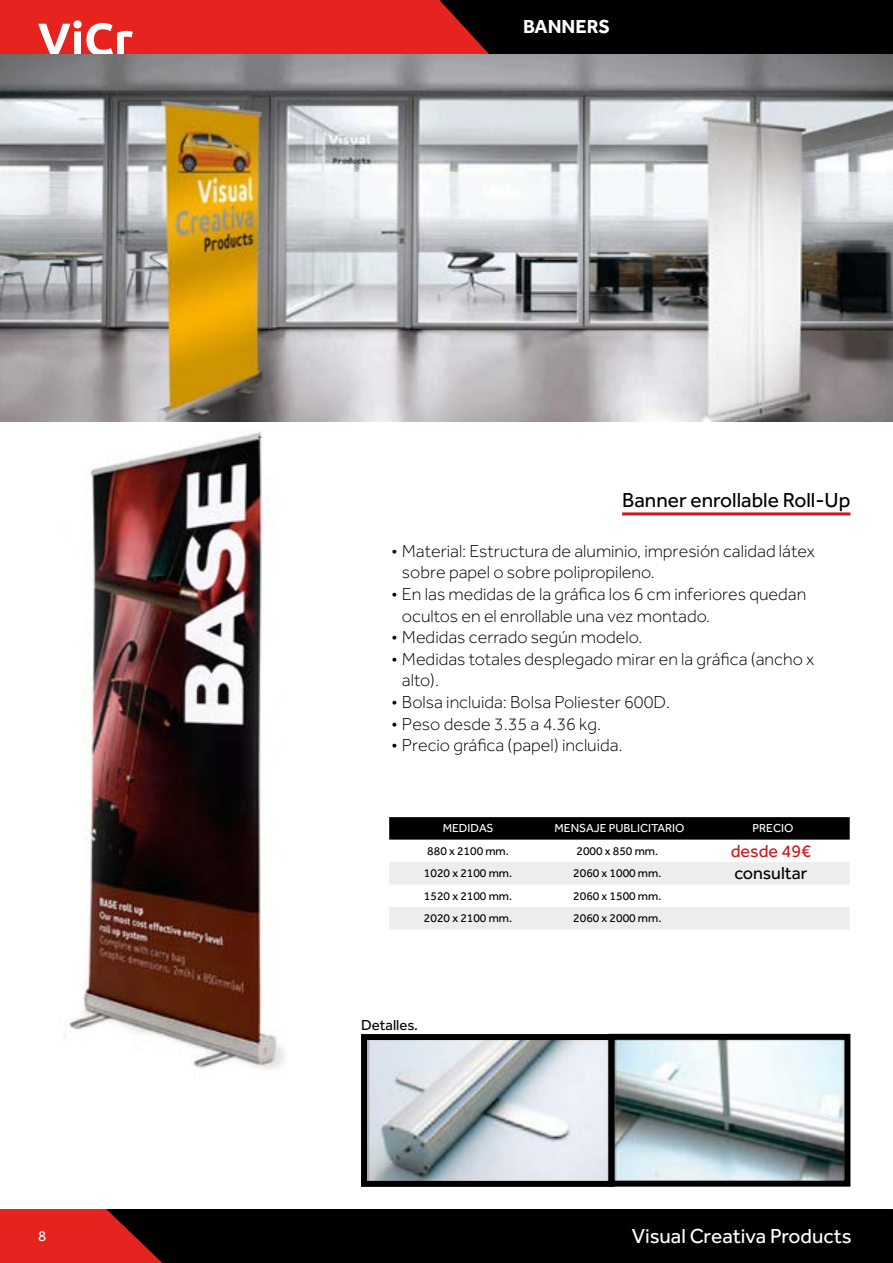
<style>
.page{position:relative;width:893px;height:1263px;background:#fff}
.page>*{position:absolute;margin:0;border:0;box-sizing:border-box;transform-origin:0 0}
.t1{font:21px "Effra";color:#000}
.t2{font:21px "Effra";color:#fff}
.t3{font:700 19.5px "Effra";color:#fff}
.t4{font:300 18px/21.6px "Effra";color:#000}
.t5{font:18px "Effra";color:#000}
.t6{font:18px "Effra";color:#cd171a}
.t7{font:15px "Effra";color:#000}
.t8{font:15px "Effra";color:#fff}
.t9{font:12px "Effra";color:#000}
.t10{font:12px "Effra";color:#fff}
</style>
<div class="page">
<div style="left:0;top:0;width:893px;height:54px;background:#000"></div>
<svg style="left:0;top:1209px;width:893px;height:54px;background:#220504"></svg>
<svg style="left:0;top:0;width:489px;height:54px;background:#db2b28"></svg>
<img style="left:0;top:54px;width:893px;height:367px">
<img style="left:368px;top:1041px;width:475px;height:139px">
<div style="left:361px;top:1034px;width:253px;height:153px;border:6px solid #000"></div>
<div style="left:609px;top:1034px;width:241px;height:152px;border:6px solid #000"></div>
<svg style="left:389px;top:817px;width:461px;height:23px;background:#060606"></svg>
<svg style="left:389px;top:862px;width:461px;height:67px"></svg>
<img style="left:64px;top:431px;width:221px;height:638px">
<hr style="left:622px;top:512px;width:228px;height:3px;background:#cd171a">
<p class="t3" style="left:523px;top:14px;width:88px">BANNERS</p>
<p class="t1" style="left:622px;top:487px;width:230px">Banner enrollable Roll-Up</p>
<p class="t4" style="left:402px;top:540px;width:415px;text-indent:-10px">• Material: Estructura de aluminio, impresión calidad látex sobre papel o sobre polipropileno.</p>
<p class="t4" style="left:402px;top:583px;width:406px;text-indent:-10px">• En las medidas de la gráfica los 6 cm inferiores quedan ocultos en el enrollable una vez montado.</p>
<p class="t4" style="left:392px;top:626px;width:252px">• Medidas cerrado según modelo.</p>
<p class="t4" style="left:402px;top:648px;width:414px;text-indent:-10px">• Medidas totales desplegado mirar en la gráfica (ancho x alto).</p>
<p class="t4" style="left:392px;top:691px;width:280px">• Bolsa incluida: Bolsa Poliester 600D.</p>
<p class="t4" style="left:392px;top:713px;width:211px">• Peso desde 3.35 a 4.36 kg.</p>
<p class="t4" style="left:392px;top:734px;width:233px">• Precio gráfica (papel) incluida.</p>
<p class="t10" style="left:443px;top:821px;width:52px">MEDIDAS</p>
<p class="t10" style="left:554px;top:821px;width:131px">MENSAJE PUBLICITARIO</p>
<p class="t10" style="left:752px;top:821px;width:43px">PRECIO</p>
<p class="t9" style="left:427px;top:843px;width:83px">880 x 2100 mm.</p>
<p class="t9" style="left:576px;top:843px;width:83px">2000 x 850 mm.</p>
<p class="t6" style="left:731px;top:840px;width:82px">desde 49€</p>
<p class="t9" style="left:424px;top:866px;width:90px">1020 x 2100 mm.</p>
<p class="t9" style="left:573px;top:866px;width:90px">2060 x 1000 mm.</p>
<p class="t5" style="left:734px;top:862px;width:75px">consultar</p>
<p class="t9" style="left:424px;top:888px;width:90px">1520 x 2100 mm.</p>
<p class="t9" style="left:573px;top:888px;width:90px">2060 x 1500 mm.</p>
<p class="t9" style="left:424px;top:911px;width:90px">2020 x 2100 mm.</p>
<p class="t9" style="left:573px;top:911px;width:90px">2060 x 2000 mm.</p>
<p class="t7" style="left:361px;top:1016px;width:59px">Detalles.</p>
<p class="t8" style="left:38px;top:1227px;width:10px">8</p>
<p class="t2" style="left:632px;top:1223px;width:222px">Visual Creativa Products</p>
</div>
